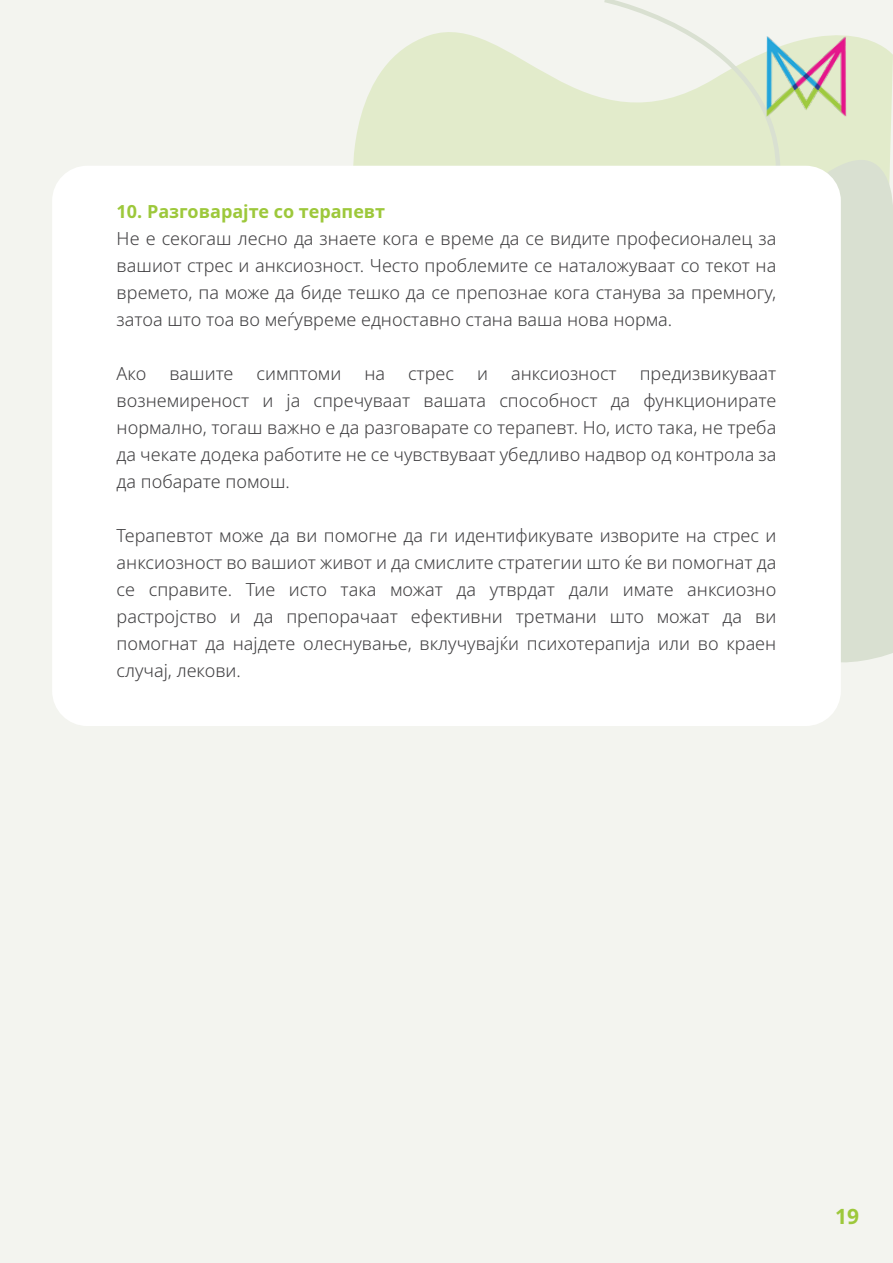
<style>
.page{position:relative;width:893px;height:1263px;background:#f3f4ef}
.page>*{position:absolute;margin:0;border:0;box-sizing:border-box;transform-origin:0 0}
.t1{font:700 21px "Noto Sans";color:#9dc83b}
.t2{font:300 18px/27px "Noto Sans";color:#414042;text-align:justify}
.t3{font:700 18px "Noto Sans";color:#9dc83b}
</style>
<div class="page">
<svg style="left:353px;top:32px;width:247px;height:134px;fill:#e2ebcb"></svg>
<svg style="left:528px;top:131px;width:365px;height:531px;fill:#d9e0d1"></svg>
<svg style="left:600px;top:0;width:293px;height:361px"></svg>
<div style="left:52px;top:166px;width:789px;height:560px;background:#fff;border-radius:35px"></div>
<img style="left:766px;top:35px;width:82px;height:82px">
<p class="t3" style="left:117px;top:198px;width:270px">10. Разговарајте со терапевт</p>
<p class="t2" style="left:117px;top:225px;width:661px">Не е секогаш лесно да знаете кога е време да се видите професионалец за вашиот стрес и анксиозност. Често проблемите се наталожуваат со текот на времето, па може да биде тешко да се препознае кога станува за премногу, затоа што тоа во меѓувреме едноставно стана ваша нова норма.</p>
<p class="t2" style="left:117px;top:360px;width:31px">Ако</p>
<p class="t2" style="left:169px;top:360px;width:66px">вашите</p>
<p class="t2" style="left:257px;top:360px;width:86px">симптоми</p>
<p class="t2" style="left:364px;top:360px;width:22px">на</p>
<p class="t2" style="left:408px;top:360px;width:47px">стрес</p>
<p class="t2" style="left:477px;top:360px;width:12px">и</p>
<p class="t2" style="left:511px;top:360px;width:107px">анксиозност</p>
<p class="t2" style="left:117px;top:360px;width:661px;text-indent:523px">предизвикуваат вознемиреност и ја спречуваат вашата способност да функционирате нормално, тогаш важно е да разговарате со терапевт. Но, исто така, не треба да чекате додека работите не се чувствуваат убедливо надвор од контрола за да побарате помош.</p>
<p class="t2" style="left:117px;top:522px;width:661px">Терапевтот може да ви помогне да ги идентификувате изворите на стрес и анксиозност во вашиот живот и да смислите стратегии што ќе ви помогнат да се справите. Тие исто така можат да утврдат дали имате анксиозно растројство и да препорачаат ефективни третмани што можат да ви помогнат да најдете олеснување, вклучувајќи психотерапија или во краен случај, лекови.</p>
<p class="t1" style="left:835px;top:1201px;width:26px">19</p>
</div>
